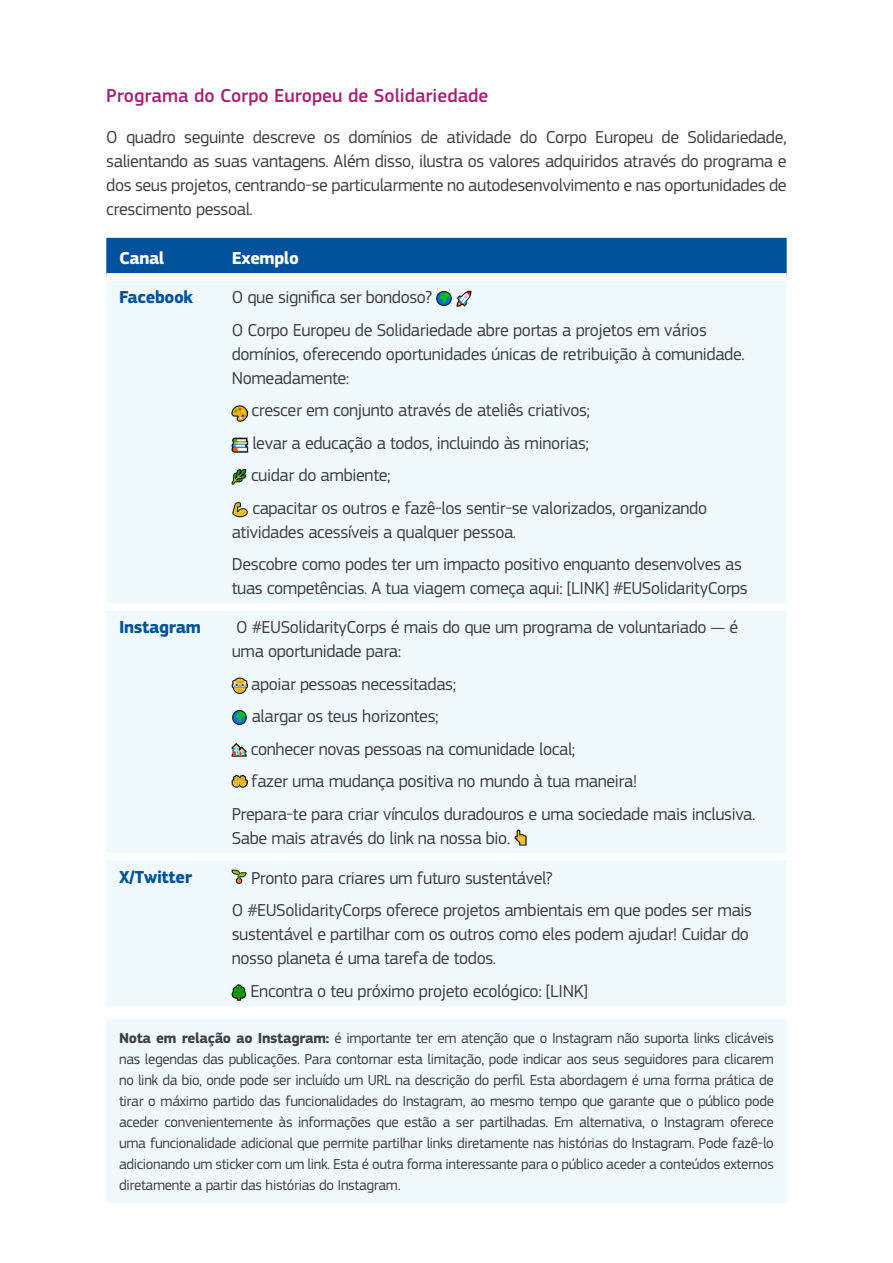
<style>
.page{position:relative;width:893px;height:1263px;background:#fff}
.page>*{position:absolute;margin:0;border:0;box-sizing:border-box;transform-origin:0 0}
.Heading_Purple__H2{font:500 19.5px "EC Square Sans Pro";color:#a82274}
.Body_Copy_Normal_80__Black__P{font:18px/24px "EC Square Sans Pro";letter-spacing:-.02em;color:#414042}
.Table_section_heading{font:700 18px "EC Square Sans Pro";letter-spacing:-.02em;color:#00529a}
.Table_heading{font:700 18px "EC Square Sans Pro";letter-spacing:-.02em;color:#fff}
.Body_Copy_Normal_80__Black__P-2{font:15px/21px "EC Square Sans Pro";letter-spacing:-.02em;color:#414042;text-align:justify}
.s1{font-weight:700}
</style>
<div class="page">
<div style="left:106px;top:238px;width:681px;height:35px;background:#00529a"></div>
<div style="left:106px;top:281px;width:681px;height:725px;background:#eff9fe"></div>
<div style="left:106px;top:603px;width:113px;height:8px;background:#fff"></div>
<div style="left:219px;top:603px;width:568px;height:8px;background:#fff"></div>
<div style="left:106px;top:853px;width:113px;height:7px;background:#fff"></div>
<div style="left:219px;top:853px;width:568px;height:7px;background:#fff"></div>
<img style="left:436px;top:290px;width:16px;height:16px">
<img style="left:456px;top:291px;width:16px;height:15px">
<img style="left:232px;top:405px;width:15px;height:16px">
<img style="left:232px;top:437px;width:16px;height:16px">
<img style="left:232px;top:469px;width:15px;height:16px">
<img style="left:232px;top:501px;width:16px;height:17px">
<img style="left:232px;top:677px;width:15px;height:16px">
<img style="left:232px;top:709px;width:16px;height:16px">
<img style="left:232px;top:743px;width:15px;height:14px">
<img style="left:232px;top:774px;width:15px;height:13px">
<img style="left:514px;top:829px;width:12px;height:17px">
<img style="left:232px;top:869px;width:15px;height:15px">
<img style="left:232px;top:984px;width:14px;height:16px">
<div style="left:106px;top:1019px;width:681px;height:184px;background:#eff9fe"></div>
<h2 class="Heading_Purple__H2" style="left:106px;top:84px;width:384px">Programa do Corpo Europeu de Solidariedade</h2>
<p class="Body_Copy_Normal_80__Black__P" style="left:106px;top:125px;width:682px;text-align:justify">O quadro seguinte descreve os domínios de atividade do Corpo Europeu de Solidariedade, salientando as suas vantagens. Além disso, ilustra os valores adquiridos através do programa e dos seus projetos, centrando-se particularmente no autodesenvolvimento e nas oportunidades de crescimento pessoal.</p>
<p class="Table_heading" style="left:119px;top:247px;width:47px">Canal</p>
<p class="Table_heading" style="left:232px;top:247px;width:69px">Exemplo</p>
<p class="Table_section_heading" style="left:119px;top:286px;width:76px">Facebook</p>
<p class="Body_Copy_Normal_80__Black__P" style="left:232px;top:285px;width:202px">O que significa ser bondoso?</p>
<p class="Body_Copy_Normal_80__Black__P" style="left:232px;top:318px;width:515px">O Corpo Europeu de Solidariedade abre portas a projetos em vários domínios, oferecendo oportunidades únicas de retribuição à comunidade.<br>Nomeadamente:</p>
<p class="Body_Copy_Normal_80__Black__P" style="left:251px;top:398px;width:340px">crescer em conjunto através de ateliês criativos;</p>
<p class="Body_Copy_Normal_80__Black__P" style="left:252px;top:431px;width:338px">levar a educação a todos, incluindo às minorias;</p>
<p class="Body_Copy_Normal_80__Black__P" style="left:251px;top:463px;width:141px">cuidar do ambiente;</p>
<p class="Body_Copy_Normal_80__Black__P" style="left:232px;top:496px;width:477px;text-indent:21px">capacitar os outros e fazê-los sentir-se valorizados, organizando atividades acessíveis a qualquer pessoa.</p>
<p class="Body_Copy_Normal_80__Black__P" style="left:232px;top:552px;width:517px">Descobre como podes ter um impacto positivo enquanto desenvolves as tuas competências. A tua viagem começa aqui: [LINK] #EUSolidarityCorps</p>
<p class="Table_section_heading" style="left:119px;top:616px;width:83px">Instagram</p>
<p class="Body_Copy_Normal_80__Black__P" style="left:232px;top:615px;width:508px">O #EUSolidarityCorps é mais do que um programa de voluntariado — é uma oportunidade para:</p>
<p class="Body_Copy_Normal_80__Black__P" style="left:251px;top:672px;width:206px">apoiar pessoas necessitadas;</p>
<p class="Body_Copy_Normal_80__Black__P" style="left:252px;top:704px;width:188px">alargar os teus horizontes;</p>
<p class="Body_Copy_Normal_80__Black__P" style="left:251px;top:737px;width:326px">conhecer novas pessoas na comunidade local;</p>
<p class="Body_Copy_Normal_80__Black__P" style="left:251px;top:769px;width:387px">fazer uma mudança positiva no mundo à tua maneira!</p>
<p class="Body_Copy_Normal_80__Black__P" style="left:232px;top:802px;width:525px">Prepara-te para criar vínculos duradouros e uma sociedade mais inclusiva.<br>Sabe mais através do link na nossa bio.</p>
<p class="Table_section_heading" style="left:119px;top:866px;width:75px">X/Twitter</p>
<p class="Body_Copy_Normal_80__Black__P" style="left:251px;top:866px;width:303px">Pronto para criares um futuro sustentável?</p>
<p class="Body_Copy_Normal_80__Black__P" style="left:232px;top:898px;width:522px">O #EUSolidarityCorps oferece projetos ambientais em que podes ser mais sustentável e partilhar com os outros como eles podem ajudar! Cuidar do nosso planeta é uma tarefa de todos.</p>
<p class="Body_Copy_Normal_80__Black__P" style="left:251px;top:979px;width:339px">Encontra o teu próximo projeto ecológico: [LINK]</p>
<p class="Body_Copy_Normal_80__Black__P-2" style="left:119px;top:1028px;width:656px"><span class="s1">Nota em relação ao Instagram:</span> é importante ter em atenção que o Instagram não suporta links clicáveis nas legendas das publicações. Para contornar esta limitação, pode indicar aos seus seguidores para clicarem no link da bio, onde pode ser incluído um URL na descrição do perfil. Esta abordagem é uma forma prática de tirar o máximo partido das funcionalidades do Instagram, ao mesmo tempo que garante que o público pode aceder convenientemente às informações que estão a ser partilhadas. Em alternativa, o Instagram oferece uma funcionalidade adicional que permite partilhar links diretamente nas histórias do Instagram. Pode fazê-lo adicionando um sticker com um link. Esta é outra forma interessante para o público aceder a conteúdos externos diretamente a partir das histórias do Instagram.</p>
</div>
